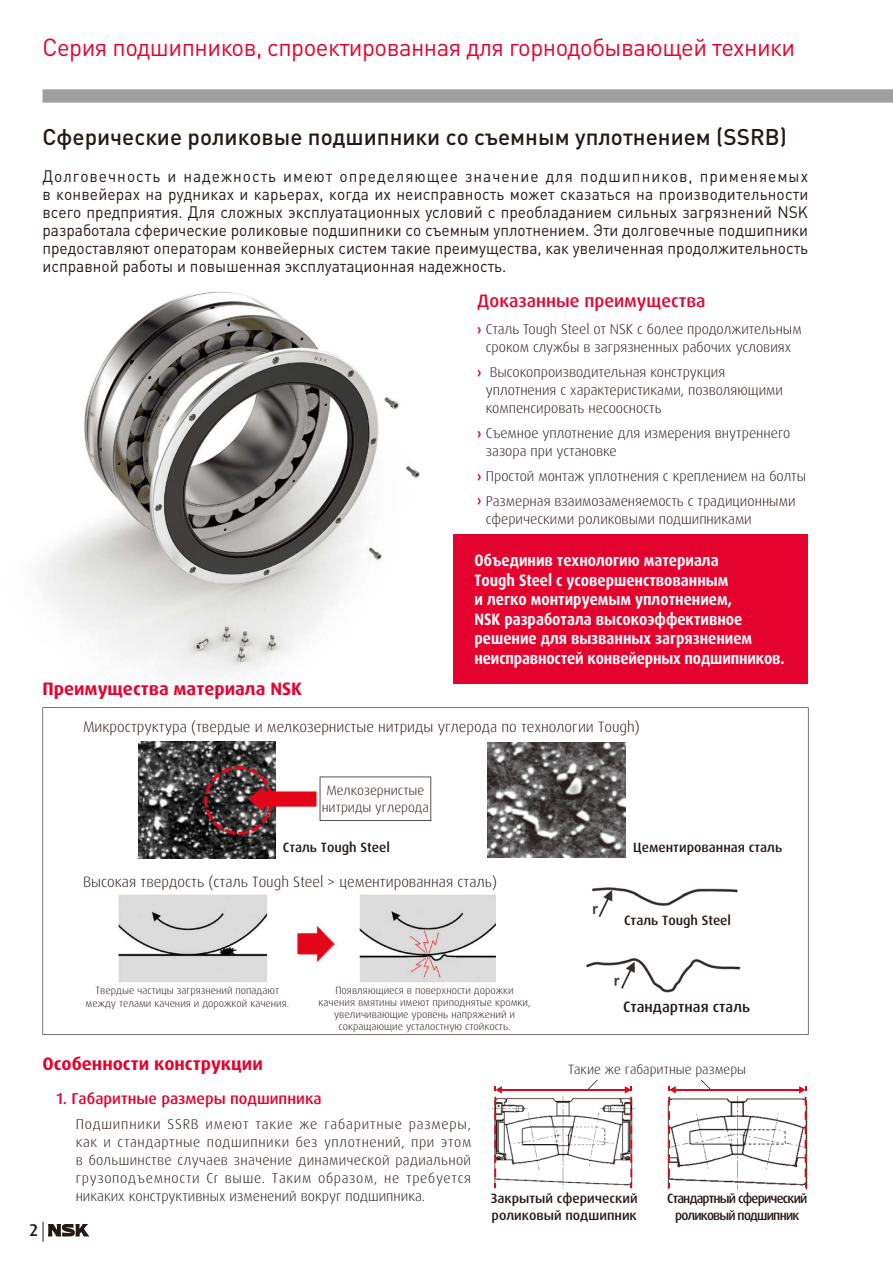
<style>
.page{position:relative;width:893px;height:1263px;background:#fff}
.page>*{position:absolute;margin:0;border:0;box-sizing:border-box;transform-origin:0 0}
.L0{font:24.45px "DIN Pro";letter-spacing:-.02em;color:#e4032f}
.TblB{font:500 22.5px "DIN Pro";color:#241916}
.TblB-2{font:700 18px "Dax Pro";color:#e4032f}
.TblB-3{font:500 18px "Dax Pro";color:#e4032f}
.t1{font:500 16.95px "Dax Pro";color:#241916}
.TblB-4{font:16.5px/18px "DIN Pro";color:#241916;text-align:justify;scale:.94 1}
.TblB-5{font:700 16.5px/19.5px "Dax Pro";color:#fff;scale:.89 1}
.TblB-6{font:500 15.75px "Dax Pro";color:#e4032f}
.TblB-7{font:300 15px "Dax Pro";color:#241916}
.TblB-8{font:500 15px "Dax Pro";color:#241916}
.TblB-9{font:300 14.25px/18px "Dax Pro";color:#241916}
.TblB-10{font:500 13.5px/16.5px "Dax Pro";color:#241916}
.TblB-11{font:300 13.5px/16.5px "Dax Pro";color:#241916;text-align:center}
.TblB-12{font:500 13.5px/16.5px "Dax Pro";letter-spacing:-.06em;color:#241916;text-align:center;scale:.95 1}
.TblB-13{font:300 10.5px/12px "Dax Pro";color:#241916;text-align:center}
.s1{font-weight:700;color:#e4032f}
</style>
<div class="page">
<svg style="left:43px;top:89px;width:850px;height:14px;background:#a4a3a4"></svg>
<svg style="left:43px;top:707px;width:765px;height:328px"></svg>
<img style="left:492px;top:1097px;width:144px;height:92px">
<img style="left:667px;top:1096px;width:141px;height:94px">
<img style="left:139px;top:741px;width:137px;height:117px">
<img style="left:487px;top:742px;width:138px;height:116px">
<img style="left:582px;top:879px;width:166px;height:121px">
<img style="left:118px;top:893px;width:378px;height:90px">
<svg style="left:588px;top:1080px;width:10px;height:9px"></svg>
<svg style="left:701px;top:1080px;width:10px;height:9px"></svg>
<svg style="left:297px;top:926px;width:36px;height:35px"></svg>
<svg style="left:494px;top:1111px;width:2px;height:23px"></svg>
<svg style="left:494px;top:1140px;width:2px;height:8px"></svg>
<svg style="left:494px;top:1154px;width:2px;height:23px"></svg>
<svg style="left:630px;top:1111px;width:2px;height:23px"></svg>
<svg style="left:630px;top:1140px;width:2px;height:8px"></svg>
<svg style="left:630px;top:1154px;width:2px;height:23px"></svg>
<hr style="left:501px;top:1089px;width:125px;height:1px;background:#e30519">
<svg style="left:494px;top:1086px;width:8px;height:19px"></svg>
<svg style="left:625px;top:1086px;width:7px;height:19px"></svg>
<svg style="left:668px;top:1111px;width:2px;height:23px"></svg>
<svg style="left:668px;top:1140px;width:2px;height:8px"></svg>
<svg style="left:668px;top:1154px;width:2px;height:23px"></svg>
<svg style="left:805px;top:1111px;width:1px;height:23px"></svg>
<svg style="left:805px;top:1154px;width:1px;height:23px"></svg>
<hr style="left:675px;top:1089px;width:125px;height:1px;background:#e30519">
<svg style="left:668px;top:1086px;width:8px;height:19px"></svg>
<svg style="left:799px;top:1086px;width:7px;height:19px"></svg>
<svg style="left:204px;top:766px;width:227px;height:69px"></svg>
<div style="left:453px;top:534px;width:354px;height:150px;background:#e4032f"></div>
<img style="left:39px;top:291px;width:381px;height:386px">
<svg style="left:43px;top:1222px;width:46px;height:20px"></svg>
<p class="L0" style="left:43px;top:31px;width:754px">Серия подшипников, спроектированная для горнодобывающей техники</p>
<p class="TblB" style="left:43px;top:121px;width:746px">Сферические роликовые подшипники со съемным уплотнением (SSRB)</p>
<p class="TblB-4" style="left:43px;top:166px;width:816px">Долговечность и надежность имеют определяющее значение для подшипников, применяемых в конвейерах на рудниках и карьерах, когда их неисправность может сказаться на производительности всего предприятия. Для сложных эксплуатационных условий с преобладанием сильных загрязнений NSK разработала сферические роликовые подшипники со съемным уплотнением. Эти долговечные подшипники предоставляют операторам конвейерных систем такие преимущества, как увеличенная продолжительность исправной работы и повышенная эксплуатационная надежность.</p>
<p class="TblB-3" style="left:477px;top:289px;width:230px">Доказанные преимущества</p>
<p class="TblB-9" style="left:477px;top:321px;width:326px;text-align:center"><span class="s1">›</span> Сталь Tough Steel от NSK с более продолжительным сроком службы в загрязненных рабочих условиях</p>
<p class="TblB-9" style="left:486px;top:363px;width:299px;text-indent:-9px"><span class="s1">›</span> Высокопроизводительная конструкция уплотнения с характеристиками, позволяющими компенсировать несоосность</p>
<p class="TblB-9" style="left:486px;top:424px;width:306px;text-indent:-9px"><span class="s1">›</span> Съемное уплотнение для измерения внутреннего зазора при установке</p>
<p class="TblB-9" style="left:477px;top:467px;width:330px"><span class="s1">›</span> Простой монтаж уплотнения с креплением на болты</p>
<p class="TblB-9" style="left:486px;top:492px;width:311px;text-indent:-9px"><span class="s1">›</span> Размерная взаимозаменяемость с традиционными сферическими роликовыми подшипниками</p>
<p class="TblB-5" style="left:475px;top:551px;width:350px">Объединив технологию материала<br>Tough Steel с усовершенствованным<br>и легко монтируемым уплотнением,<br>NSK разработала высокоэффективное решение для вызванных загрязнением неисправностей конвейерных подшипников.</p>
<p class="TblB-2" style="left:43px;top:677px;width:261px">Преимущества материала NSK</p>
<p class="TblB-7" style="left:83px;top:717px;width:558px">Микроструктура (твердые и мелкозернистые нитриды углерода по технологии Tough)</p>
<p class="TblB-11" style="left:322px;top:782px;width:109px">Мелкозернистые нитриды углерода</p>
<p class="TblB-10" style="left:283px;top:839px;width:109px">Сталь Tough Steel</p>
<p class="TblB-7" style="left:83px;top:872px;width:415px">Высокая твердость (сталь Tough Steel &gt; цементированная сталь)</p>
<p class="TblB-13" style="left:86px;top:983px;width:205px;line-height:13.5px">Твердые частицы загрязнений попадают между телами качения и дорожкой качения.</p>
<p class="TblB-13" style="left:319px;top:984px;width:213px">Появляющиеся в поверхности дорожки качения вмятины имеют приподнятые кромки, увеличивающие уровень напряжений и сокращающие усталостную стойкость.</p>
<p class="TblB-10" style="left:633px;top:839px;width:151px">Цементированная сталь</p>
<p class="TblB-10" style="left:624px;top:912px;width:109px">Сталь Tough Steel</p>
<p class="TblB-8" style="left:623px;top:997px;width:129px">Стандартная сталь</p>
<p class="TblB-2" style="left:43px;top:1052px;width:222px">Особенности конструкции</p>
<p class="TblB-6" style="left:56px;top:1088px;width:267px">1. Габаритные размеры подшипника</p>
<p class="TblB-9" style="left:76px;top:1115px;width:397px;text-align:justify">Подшипники SSRB имеют такие же габаритные размеры, как и стандартные подшипники без уплотнений, при этом в большинстве случаев значение динамической радиальной грузоподъемности Cr выше. Таким образом, не требуется никаких конструктивных изменений вокруг подшипника.</p>
<p class="t1" style="left:30px;top:1219px;width:10px">2</p>
<p class="TblB-11" style="left:568px;top:1061px;width:180px">Такие же габаритные размеры</p>
<p class="TblB-10" style="left:491px;top:1190px;width:148px">Закрытый сферический роликовый подшипник</p>
<p class="TblB-12" style="left:667px;top:1190px;width:149px">Стандартный сферический роликовый подшипник</p>
</div>
